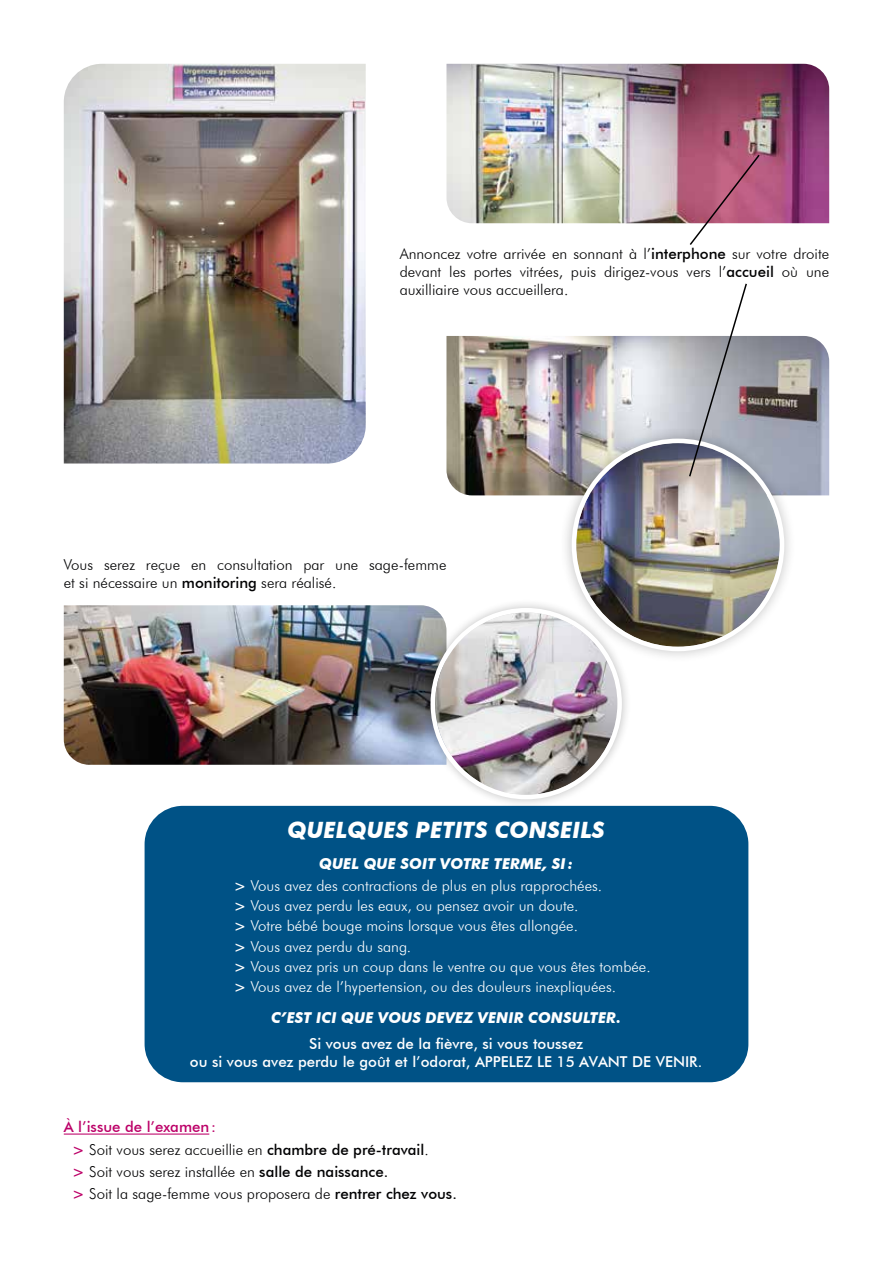
<style>
.page{position:relative;width:893px;height:1263px;background:#fff}
.page>*{position:absolute;margin:0;border:0;box-sizing:border-box;transform-origin:0 0}
.t1{font:italic 700 22.5px "Futura BT";color:#fff}
.t2{font:300 15px/22.2px "Futura BT";color:#020203}
.t3{font:300 15px/20.1px "Futura BT";color:#fff}
.t4{font:500 15px/18px "Futura BT";color:#fff;text-align:center}
.t5{font:italic 700 15px "Futura BT";color:#fff}
.s1{font-weight:500}
.s2{font-weight:700;font-style:italic}
.s3{font-weight:500;color:#bc0068}
</style>
<div class="page">
<div style="left:145px;top:806px;width:603px;height:276px;background:#005286;border-radius:38px"></div>
<hr style="left:64px;top:1133px;width:145px;height:1px;background:#bc0068">
<img style="left:446px;top:64px;width:383px;height:159px">
<img style="left:446px;top:336px;width:383px;height:159px">
<img style="left:64px;top:64px;width:302px;height:399px">
<div style="left:559px;top:426px;width:238px;height:237px;background:#000;opacity:.25"></div>
<img style="left:576px;top:443px;width:204px;height:204px;border-radius:102px">
<img style="left:64px;top:605px;width:357px;height:160px">
<div style="left:421px;top:599px;width:210px;height:210px;background:#000;opacity:.25"></div>
<img style="left:435px;top:612px;width:182px;height:183px;border-radius:90px">
<div style="left:431px;top:608px;width:191px;height:191px;border:4px solid #fff;border-radius:50%"></div>
<svg style="left:688px;top:153px;width:73px;height:92px"></svg>
<svg style="left:688px;top:283px;width:60px;height:195px"></svg>
<p class="t2" style="left:400px;top:245px;width:431px;line-height:18px;text-align:justify">Annoncez votre arrivée en sonnant à l’<span class="s1">interphone</span> sur votre droite devant les portes vitrées, puis dirigez-vous vers l’<span class="s1">accueil</span> où une auxilliaire vous accueillera.</p>
<p class="t2" style="left:64px;top:556px;width:384px;line-height:18px">Vous serez reçue en consultation par une sage-femme et si nécessaire un <span class="s1">monitoring</span> sera réalisé.</p>
<h1 class="t1" style="left:287px;top:816px;width:319px">QUELQUES PETITS CONSEILS</h1>
<p class="t3" style="left:234px;top:852px;width:370px;line-height:22.2px;text-indent:85px"><span class="s2">QUEL QUE SOIT VOTRE TERME, SI:<br></span><span class="s1">&gt;</span> Vous avez des contractions de plus en plus rapprochées.</p>
<p class="t3" style="left:234px;top:896px;width:418px"><span class="s1">&gt;</span> Vous avez perdu les eaux, ou pensez avoir un doute.<br><span class="s1">&gt;</span> Votre bébé bouge moins lorsque vous êtes allongée.<br><span class="s1">&gt;</span> Vous avez perdu du sang.<br><span class="s1">&gt;</span> Vous avez pris un coup dans le ventre ou que vous êtes tombée. <span class="s1">&gt;</span> Vous avez de l’hypertension, ou des douleurs inexpliquées.</p>
<p class="t5" style="left:271px;top:1008px;width:351px">C’EST ICI QUE VOUS DEVEZ VENIR CONSULTER.</p>
<p class="t4" style="left:190px;top:1034px;width:514px">Si vous avez de la fièvre, si vous toussez<br>ou si vous avez perdu le goût et l’odorat, APPELEZ LE 15 AVANT DE VENIR.</p>
<p class="t2" style="left:72px;top:1116px;width:386px;text-indent:-9px"><span class="s3">À l’issue de l’examen:<br>&gt;</span> Soit vous serez accueillie en <span class="s1">chambre de pré-travail</span>.<br><span class="s3">&gt;</span> Soit vous serez installée en <span class="s1">salle de naissance.<br></span><span class="s3">&gt;</span> Soit la sage-femme vous proposera de <span class="s1">rentrer chez vous.</span></p>
</div>
